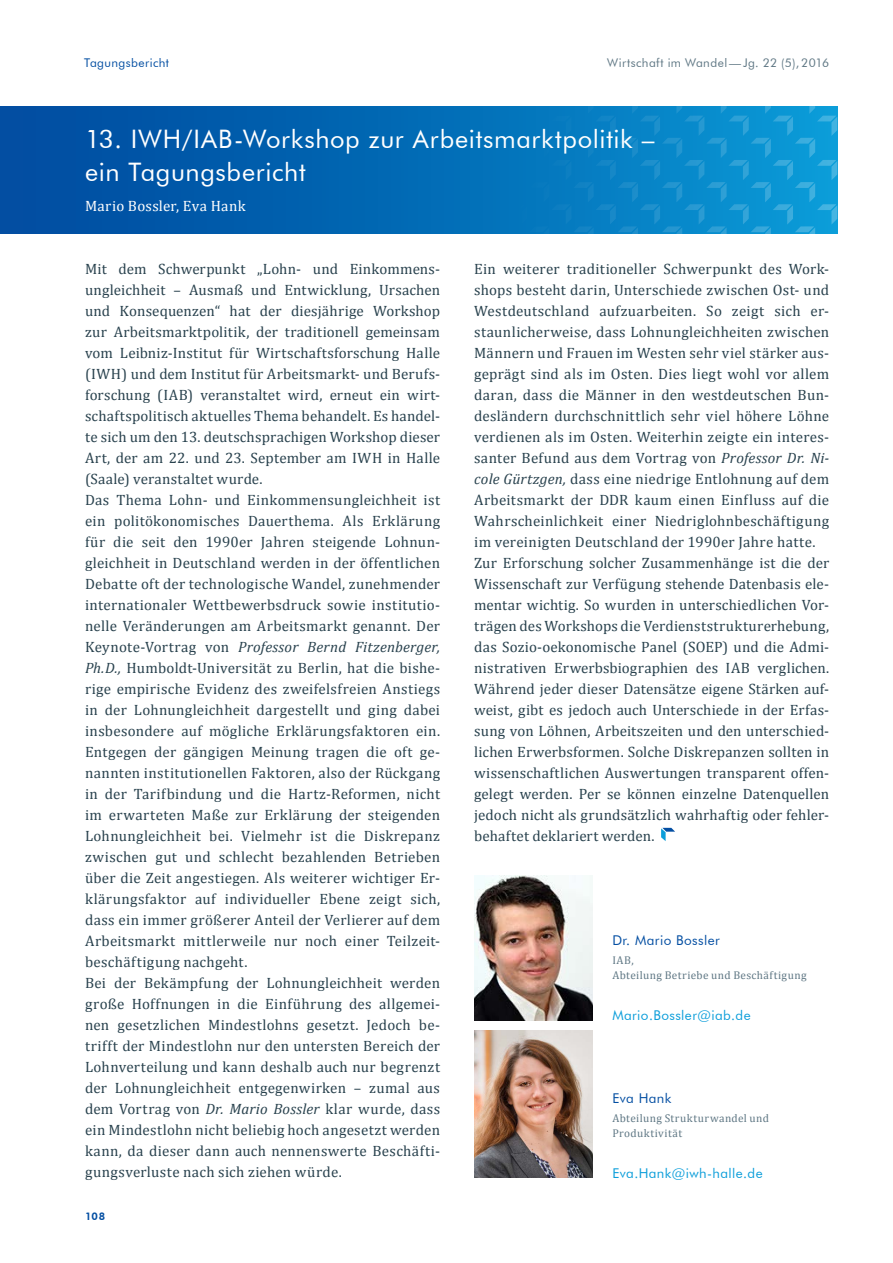
<style>
.page{position:relative;width:893px;height:1263px;background:#fff}
.page>*{position:absolute;margin:0;border:0;box-sizing:border-box;transform-origin:0 0}
.t1{font:25.5px/33px "Futura BT";letter-spacing:.025em;color:#fff}
.t2{font:15px/21px "Cambria";letter-spacing:.015em;color:#29424e}
.t3{font:15px "Cambria";letter-spacing:.015em;color:#fff}
.t4{font:13.5px "Futura BT";letter-spacing:.03em;color:#0c9eda}
.t5{font:13.5px "Futura BT";letter-spacing:.03em;color:#034ea2}
.t6{font:12px "Futura BT";letter-spacing:.035em;color:#5f7784}
.t7{font:12px "Futura BT";letter-spacing:.035em;color:#034ea2}
.t8{font:11.25px/15px "Cambria";letter-spacing:.04em;color:#5f7784}
.t9{font:800 10.5px "Futura BT";color:#034ea2}
.s1{font-style:italic}
</style>
<div class="page">
<img style="left:474px;top:1031px;width:118px;height:147px">
<svg style="left:661px;top:828px;width:14px;height:13px"></svg>
<div style="left:0;top:106px;width:837px;height:128px;background:#0054a6"></div>
<svg style="left:260px;top:106px;width:577px;height:128px;background:#067bc0"></svg>
<img style="left:474px;top:875px;width:118px;height:145px">
<p class="t7" style="left:84px;top:55px;width:86px">Tagungsbericht</p>
<p class="t6" style="left:607px;top:55px;width:223px">Wirtschaft im Wandel—Jg. 22 (5), 2016</p>
<h1 class="t1" style="left:85px;top:122px;width:571px">13. IWH/IAB-Workshop zur Arbeitsmarktpolitik – ein Tagungsbericht</h1>
<p class="t3" style="left:85px;top:197px;width:162px">Mario Bossler, Eva Hank</p>
<p class="t2" style="left:85px;top:258px;width:357px">Mit dem Schwerpunkt „Lohn- und Einkommens&shy;ungleichheit – Ausmaß und Entwicklung, Ursachen und Konsequenzen“ hat der diesjährige Workshop zur Arbeitsmarktpolitik, der traditionell gemeinsam vom Leibniz-Institut für Wirtschaftsforschung Halle (IWH) und dem Institut für Arbeitsmarkt- und Berufs&shy;forschung (IAB) veranstaltet wird, erneut ein wirt&shy;schaftspolitisch aktuelles Thema behandelt. Es handel&shy;te sich um den 13. deutschsprachigen Workshop dieser Art, der am 22. und 23. September am IWH in Halle (Saale) veranstaltet wurde.<br>Das Thema Lohn- und Einkommensungleichheit ist ein politökonomisches Dauerthema. Als Erklärung für die seit den 1990er Jahren steigende Lohnun&shy;gleichheit in Deutschland werden in der öffentlichen Debatte oft der technologische Wandel, zunehmender internationaler Wettbewerbsdruck sowie institutio&shy;nelle Veränderungen am Arbeitsmarkt genannt. Der Keynote-Vortrag von <span class="s1">Professor Bernd Fitzenberger, Ph.D.,</span> Humboldt-Universität zu Berlin, hat die bishe&shy;rige empirische Evidenz des zweifelsfreien Anstiegs in der Lohnungleichheit dargestellt und ging dabei insbesondere auf mögliche Erklärungsfaktoren ein.<br>Entgegen der gängigen Meinung tragen die oft ge&shy;nannten institutionellen Faktoren, also der Rückgang in der Tarifbindung und die Hartz-Reformen, nicht im erwarteten Maße zur Erklärung der steigenden Lohnungleichheit bei. Vielmehr ist die Diskrepanz zwischen gut und schlecht bezahlenden Betrieben über die Zeit angestiegen. Als weiterer wichtiger Er&shy;klärungsfaktor auf individueller Ebene zeigt sich, dass ein immer größerer Anteil der Verlierer auf dem Arbeitsmarkt mittlerweile nur noch einer Teilzeit&shy;beschäftigung nachgeht.<br>Bei der Bekämpfung der Lohnungleichheit werden große Hoffnungen in die Einführung des allgemei&shy;nen gesetzlichen Mindestlohns gesetzt. Jedoch be&shy;trifft der Mindestlohn nur den untersten Bereich der Lohnverteilung und kann deshalb auch nur begrenzt der Lohnungleichheit entgegenwirken – zumal aus dem Vortrag von <span class="s1">Dr. Mario Bossler</span> klar wurde, dass ein Mindestlohn nicht beliebig hoch angesetzt werden kann, da dieser dann auch nennenswerte Beschäfti&shy;gungsverluste nach sich ziehen würde.</p>
<p class="t2" style="left:474px;top:258px;width:357px">Ein weiterer traditioneller Schwerpunkt des Work&shy;shops besteht darin, Unterschiede zwischen Ost- und Westdeutschland aufzuarbeiten. So zeigt sich er&shy;staunlicherweise, dass Lohnungleichheiten zwischen Männern und Frauen im Westen sehr viel stärker aus&shy;geprägt sind als im Osten. Dies liegt wohl vor allem daran, dass die Männer in den westdeutschen Bun&shy;desländern durchschnittlich sehr viel höhere Löhne verdienen als im Osten. Weiterhin zeigte ein interes&shy;santer Befund aus dem Vortrag von <span class="s1">Professor Dr. Ni&shy;cole Gürtzgen,</span> dass eine niedrige Entlohnung auf dem Arbeitsmarkt der DDR kaum einen Einfluss auf die Wahrscheinlichkeit einer Niedriglohnbeschäftigung im vereinigten Deutschland der 1990er Jahre hatte.<br>Zur Erforschung solcher Zusammenhänge ist die der Wissenschaft zur Verfügung stehende Datenbasis ele&shy;mentar wichtig. So wurden in unterschiedlichen Vor&shy;trägen des Workshops die Verdienststrukturerhebung, das Sozio-oekonomische Panel (SOEP) und die Admi&shy;nistrativen Erwerbsbiographien des IAB verglichen.<br>Während jeder dieser Datensätze eigene Stärken auf&shy;weist, gibt es jedoch auch Unterschiede in der Erfas&shy;sung von Löhnen, Arbeitszeiten und den unterschied&shy;lichen Erwerbsformen. Solche Diskrepanzen sollten in wissenschaftlichen Auswertungen transparent offen&shy;gelegt werden. Per se können einzelne Datenquellen jedoch nicht als grundsätzlich wahrhaftig oder fehler&shy;behaftet deklariert werden.</p>
<p class="t5" style="left:612px;top:932px;width:109px">Dr. Mario Bossler</p>
<p class="t8" style="left:612px;top:953px;width:196px">IAB,<br>Abteilung Betriebe und Beschäftigung</p>
<p class="t4" style="left:612px;top:1007px;width:140px">Mario.Bossler@iab.de</p>
<p class="t5" style="left:612px;top:1090px;width:61px">Eva Hank</p>
<p class="t8" style="left:612px;top:1111px;width:158px">Abteilung Strukturwandel und<br>Produktivität</p>
<p class="t4" style="left:612px;top:1164px;width:152px">Eva.Hank@iwh-halle.de</p>
<p class="t9" style="left:85px;top:1210px;width:22px">108</p>
</div>
